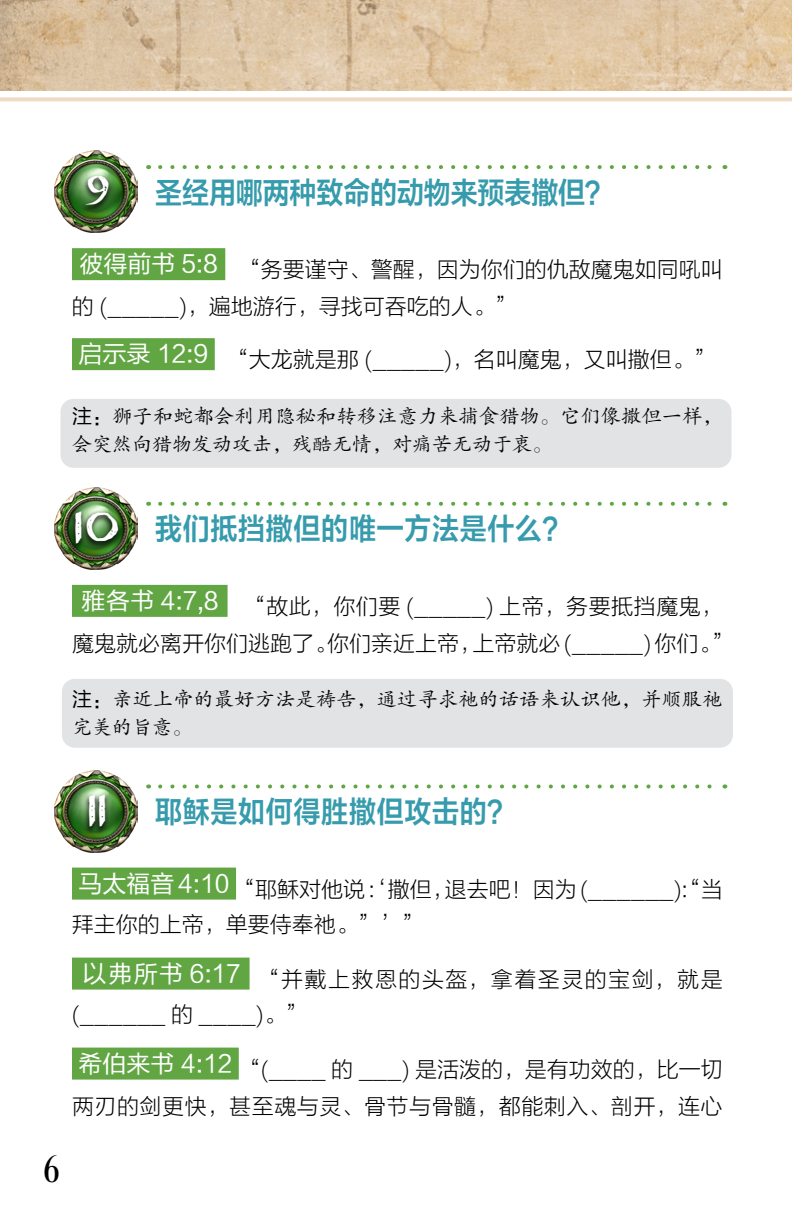
<style>
.page{position:relative;width:792px;height:1224px;background:#fff}
.page>*{position:absolute;margin:0;border:0;box-sizing:border-box;transform-origin:0 0}
.t1{font:700 50px "Carta Marina";color:#fff}
.t2{font:40px "Desire Pro";color:#000}
.t3{font:30px "FZLTZCHK GBK1 0";letter-spacing:.025em;color:#369bac;scale:.9 1}
.t4{font:30px "FZLTZCHK GBK1 0";letter-spacing:-.005em;color:#369bac;scale:.9 1}
.t5{font:22px/37px "FZLTKHK GBK1 0";color:#000}
.t6{font:22px/37px "FZLTKHK GBK1 0";letter-spacing:.025em;color:#000;text-align:center}
.t7{font:22px/35px "FZLTKHK GBK1 0";letter-spacing:.065em;color:#000}
.t8{font:20px/28px "FZKTK GBK1 0";letter-spacing:.02em;color:#000}
.s1{font-family:"FZLTHK GBK1 0"}
.s2{font-family:"Carta Marina";font-weight:700;font-size:50px;color:#fff}
</style>
<div class="page">
<img style="left:0;top:0;width:792px;height:91px">
<svg style="left:0;top:97px;width:792px;height:4px;background:#eedec8"></svg>
<div style="left:72px;top:248px;width:153px;height:32px;background:#62a644"></div>
<div style="left:72px;top:338px;width:143px;height:32px;background:#62a644"></div>
<div style="left:72px;top:585px;width:156px;height:32px;background:#62a644"></div>
<div style="left:72px;top:868px;width:164px;height:32px;background:#62a644"></div>
<div style="left:72px;top:958px;width:178px;height:32px;background:#62a644"></div>
<div style="left:72px;top:1048px;width:167px;height:32px;background:#62a644"></div>
<img style="left:54px;top:151px;width:83px;height:82px">
<div style="left:80px;top:173px;width:34px;height:39px;background:#000;opacity:.75"></div>
<img style="left:54px;top:487px;width:83px;height:83px">
<div style="left:69px;top:510px;width:54px;height:42px;background:#000;opacity:.75"></div>
<img style="left:54px;top:770px;width:83px;height:82px">
<div style="left:83px;top:792px;width:28px;height:42px;background:#000;opacity:.75"></div>
<svg style="left:160px;top:165px;width:552px;height:4px"></svg>
<svg style="left:160px;top:502px;width:552px;height:4px"></svg>
<svg style="left:160px;top:784px;width:552px;height:4px"></svg>
<div style="left:60px;top:399px;width:672px;height:69px;background:#e2e3e4;border-radius:13px"></div>
<div style="left:62px;top:679px;width:671px;height:69px;background:#e2e3e4;border-radius:13px"></div>
<h1 class="t1" style="left:85px;top:160px;width:26px">9</h1>
<h3 class="t4" style="left:155px;top:176px;width:509px">圣经用哪两种致命的动物来预表撒但？</h3>
<p class="t5" style="left:72px;top:252px;width:652px;text-indent:7px"><sup>彼得前书</sup> <sup>5:8</sup> “务要谨守、警醒，因为你们的仇敌魔鬼如同吼叫的 (_____)，遍地游行，寻找可吞吃的人。”</p>
<p class="t5" style="left:79px;top:342px;width:639px"><sup>启示录</sup> <sup>12:9</sup> “大龙就是那 (_____)，名叫魔鬼，又叫撒但。”</p>
<p class="t8" style="left:72px;top:403px;width:652px"><span class="s1">注：</span>狮子和蛇都会利用隐秘和转移注意力来捕食猎物。它们像撒但一样，会突然向猎物发动攻击，残酷无情，对痛苦无动于衷。</p>
<h3 class="t3" style="left:74px;top:513px;width:553px"><span class="s2">10</span> 我们抵挡撒但的唯一方法是什么？</h3>
<p class="t5" style="left:72px;top:589px;width:663px;text-align:center"><sup>雅各书</sup> <sup>4:7,8</sup> “故此，你们要 (_____) 上帝，务要抵挡魔鬼，魔鬼就必离开你们逃跑了。你们亲近上帝，上帝就必 (_____) 你们。”</p>
<p class="t8" style="left:72px;top:686px;width:652px"><span class="s1">注：</span>亲近上帝的最好方法是祷告，通过寻求祂的话语来认识他，并顺服祂完美的旨意。</p>
<h1 class="t1" style="left:87px;top:780px;width:22px">11</h1>
<h3 class="t3" style="left:155px;top:795px;width:400px">耶稣是如何得胜撒但攻击的？</h3>
<p class="t5" style="left:72px;top:872px;width:652px;line-height:35px;text-indent:7px"><sup>马太福音</sup> <sup>4:10</sup> “耶稣对他说 :‘撒但，退去吧！因为 (______):“当拜主你的上帝，单要侍奉祂。”’”</p>
<p class="t7" style="left:72px;top:962px;width:652px;text-indent:10px"><sup>以弗所书</sup> <sup>6:17</sup> “并戴上救恩的头盔，拿着圣灵的宝剑，就是(______ 的 ____)。”</p>
<p class="t6" style="left:72px;top:1051px;width:652px"><sup>希伯来书</sup> <sup>4:12</sup> “(____ 的 ___) 是活泼的，是有功效的，比一切两刃的剑更快，甚至魂与灵、骨节与骨髓，都能刺入、剖开，连心</p>
<h2 class="t2" style="left:44px;top:1145px;width:17px">6</h2>
</div>
